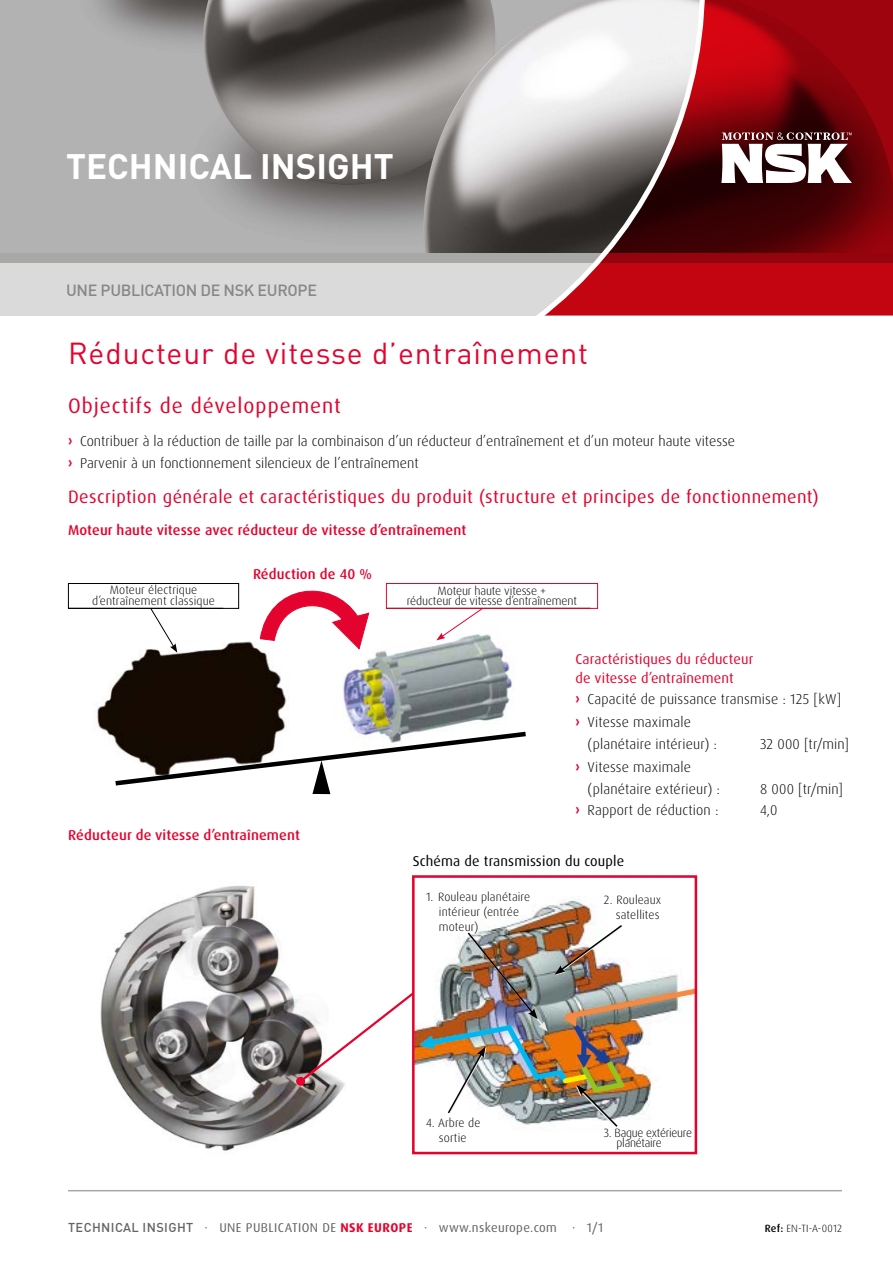
<style>
.page{position:relative;width:893px;height:1263px;background:#fff}
.page>*{position:absolute;margin:0;border:0;box-sizing:border-box;transform-origin:0 0}
.t1{font:700 34.95px "DIN Pro";color:#fff}
.t2{font:30px "DIN Pro";letter-spacing:.03em;color:#e4032e}
.t3{font:21px "Dax Pro";letter-spacing:.05em;color:#e4032e}
.t4{font:18px "Dax Pro";letter-spacing:.03em;color:#e4032e}
.t5{font:500 16.05px "DIN Pro";letter-spacing:-.02em;color:#878787}
.t6{font:300 14.25px/22.5px "Dax Pro";color:#000}
.t7{font:500 14.25px "Dax Pro";letter-spacing:.01em;color:#e4032e}
.t8{font:14.25px/19.5px "Dax Pro";letter-spacing:.01em;color:#e4032e}
.t9{font:14.25px "Dax Pro";letter-spacing:.01em;color:#000}
.t10{font:12.75px "Dax Pro";letter-spacing:.025em;color:#646363}
.t11{font:300 12px/15px "Dax Pro";letter-spacing:.005em;color:#000;text-align:center}
.t12{font:300 12px/10.5px "Dax Pro";letter-spacing:-.02em;color:#000}
.t13{font:300 10.5px "Dax Pro";letter-spacing:.02em;color:#000}
.s1{font-weight:700;color:#e4032e}
.s2{font-family:"DIN Pro";font-weight:500}
.s3{font-weight:500}
</style>
<div class="page">
<hr style="left:68px;top:1190px;width:774px;height:1px;background:#a8a8a7">
<img style="left:96px;top:583px;width:416px;height:212px">
<svg style="left:151px;top:609px;width:26px;height:44px"></svg>
<svg style="left:436px;top:609px;width:47px;height:31px"></svg>
<img style="left:100px;top:886px;width:197px;height:265px">
<img style="left:506px;top:896px;width:90px;height:27px">
<div style="left:412px;top:875px;width:285px;height:279px;border:3px solid #e4032e"></div>
<img style="left:297px;top:923px;width:401px;height:206px">
<svg style="left:260px;top:583px;width:109px;height:66px"></svg>
<svg style="left:111px;top:729px;width:415px;height:65px"></svg>
<div style="left:68px;top:583px;width:171px;height:26px;border:1px solid #000"></div>
<div style="left:386px;top:583px;width:212px;height:26px;border:1px solid #e4032e"></div>
<img style="left:0;top:0;width:529px;height:254px">
<div style="left:0;top:263px;width:893px;height:52px;background:#dadada"></div>
<div style="left:0;top:254px;width:893px;height:9px;background:#a8a8a7"></div>
<svg style="left:708px;top:0;width:185px;height:315px"></svg>
<svg style="left:529px;top:0;width:179px;height:316px"></svg>
<svg style="left:721px;top:132px;width:131px;height:51px"></svg>
<h1 class="t1" style="left:66px;top:137px;width:329px">TECHNICAL INSIGHT</h1>
<p class="t5" style="left:66px;top:279px;width:252px">UNE PUBLICATION DE NSK EUROPE</p>
<h2 class="t2" style="left:68px;top:332px;width:522px">Réducteur de vitesse d’entraînement</h2>
<h3 class="t3" style="left:68px;top:392px;width:274px">Objectifs de développement</h3>
<p class="t6" style="left:68px;top:429px;width:669px"><span class="s1">›</span> Contribuer à la réduction de taille par la combinaison d’un réducteur d’entraînement et d’un moteur haute vitesse <span class="s1">›</span> Parvenir à un fonctionnement silencieux de l’entraînement</p>
<p class="t4" style="left:68px;top:485px;width:752px">Description générale et caractéristiques du produit (structure et principes de fonctionnement)</p>
<p class="t7" style="left:68px;top:521px;width:400px">Moteur haute vitesse avec réducteur de vitesse d’entraînement</p>
<p class="t7" style="left:253px;top:565px;width:120px">Réduction de 40 %</p>
<p class="t11" style="left:92px;top:585px;width:124px;line-height:10.5px">Moteur électrique d’entraînement classique</p>
<p class="t11" style="left:407px;top:585px;width:172px;line-height:10.5px">Moteur haute vitesse +<br>réducteur de vitesse d’entraînement</p>
<p class="t7" style="left:68px;top:826px;width:233px">Réducteur de vitesse d’entraînement</p>
<p class="t8" style="left:576px;top:649px;width:179px">Caractéristiques du réducteur de vitesse d’entraînement</p>
<p class="t6" style="left:576px;top:688px;width:267px"><span class="s1">›</span> Capacité de puissance transmise : 125 [kW]</p>
<p class="t6" style="left:576px;top:711px;width:117px"><span class="s1">›</span> Vitesse maximale</p>
<p class="t6" style="left:588px;top:733px;width:131px">(planétaire intérieur) :</p>
<p class="t6" style="left:760px;top:733px;width:90px">32 000 [tr/min]</p>
<p class="t6" style="left:588px;top:756px;width:134px;text-indent:-12px"><span class="s1">›</span> Vitesse maximale (planétaire extérieur) :</p>
<p class="t6" style="left:760px;top:778px;width:84px">8 000 [tr/min]</p>
<p class="t6" style="left:576px;top:799px;width:144px"><span class="s1">›</span> Rapport de réduction :</p>
<p class="t6" style="left:760px;top:799px;width:19px">4,0</p>
<p class="t9" style="left:413px;top:852px;width:213px">Schéma de transmission du couple</p>
<p class="t11" style="left:439px;top:889px;width:93px;text-align:left;text-indent:-13px">1. Rouleau planétaire intérieur (entrée moteur)</p>
<p class="t11" style="left:604px;top:893px;width:59px;text-align:right">2. Rouleaux satellites</p>
<p class="t11" style="left:426px;top:1115px;width:56px">4. Arbre de sortie</p>
<p class="t12" style="left:617px;top:1127px;width:77px;text-indent:-13px">3. Bague extérieure planétaire</p>
<p class="t10" style="left:68px;top:1219px;width:537px"><span class="s2">TECHNICAL INSIGHT</span> · UNE PUBLICATION DE <span class="s1">NSK EUROPE</span> · www.nskeurope.com · 1/1</p>
<p class="t13" style="left:765px;top:1221px;width:79px"><span class="s3">Ref:</span> EN-TI-A-0012</p>
</div>
